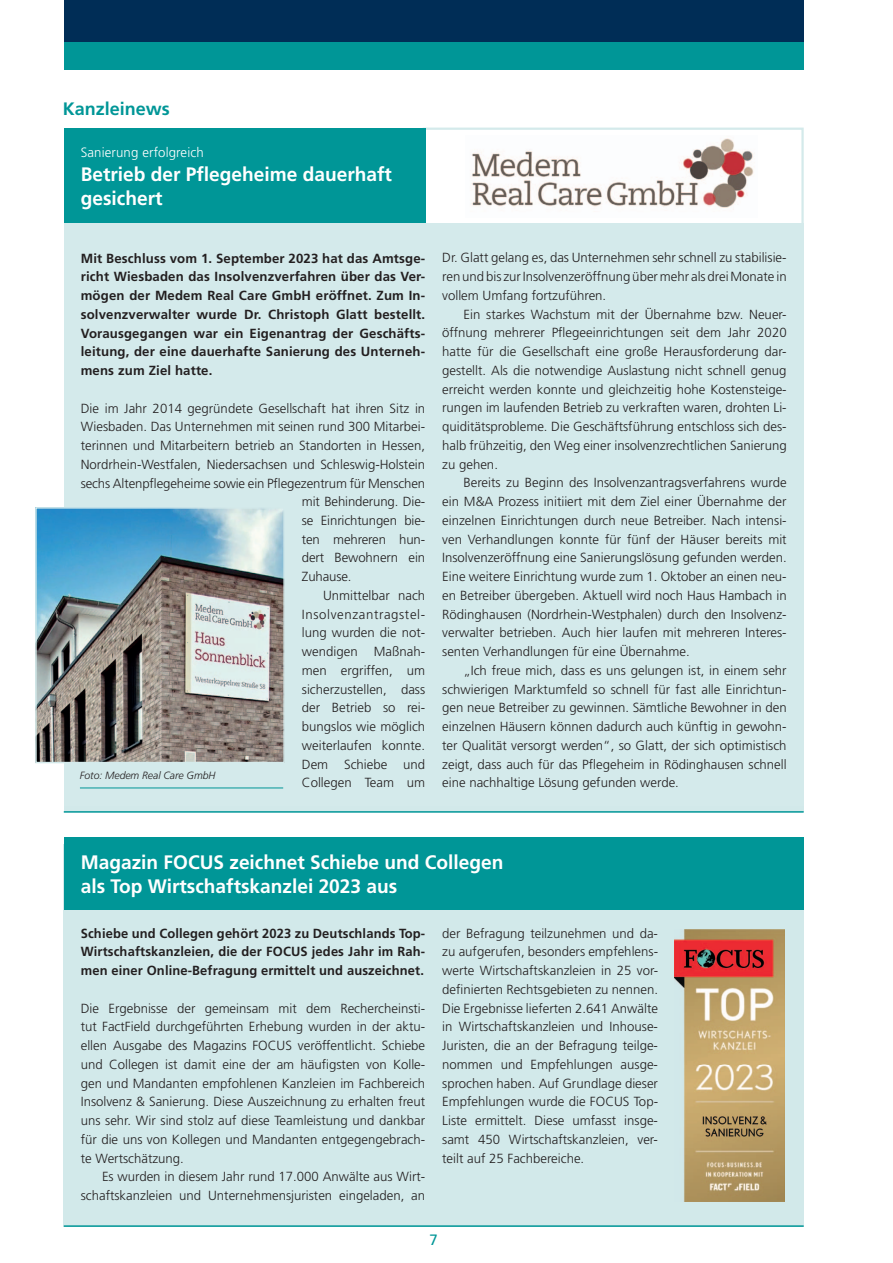
<style>
.page{position:relative;width:893px;height:1263px;background:#fff}
.page>*{position:absolute;margin:0;border:0;box-sizing:border-box;transform-origin:0 0}
.t1{font:700 19.5px/24px "Frutiger LT";color:#fff}
.t2{font:700 18px "Frutiger LT";color:#009697}
.t3{font:15px "Frutiger";color:#009697}
.t4{font:300 13.5px "Frutiger LT";letter-spacing:.01em;color:#fff}
.t5{font:300 13.2px/18.8px "Frutiger LT";color:#231f20;text-align:justify}
.t6{font:700 13.2px/18.8px "Frutiger LT";letter-spacing:.01em;color:#231f20;text-align:justify}
.t7{font:300 13.2px "Frutiger LT";letter-spacing:.045em;color:#231f20}
.t8{font:italic 300 10.5px "Frutiger LT";letter-spacing:-.005em;color:#231f20}
</style>
<div class="page">
<div style="left:64px;top:0;width:740px;height:43px;background:#002d56"></div>
<div style="left:64px;top:43px;width:740px;height:27px;background:#009697"></div>
<hr style="left:64px;top:811px;width:740px;height:2px;background:#009697">
<div style="left:64px;top:225px;width:740px;height:581px;background:#d4eaeb"></div>
<div style="left:423px;top:128px;width:381px;height:112px;background:#fff;border:2px solid #d4eaeb"></div>
<div style="left:64px;top:128px;width:361px;height:99px;background:#009697"></div>
<hr style="left:80px;top:787px;width:203px;height:1px;background:#009697">
<img style="left:471px;top:138px;width:283px;height:70px">
<div style="left:64px;top:223px;width:740px;height:21px;background:#d4eaeb"></div>
<div style="left:64px;top:844px;width:740px;height:383px;background:#d2e9ea"></div>
<hr style="left:64px;top:1225px;width:740px;height:2px;background:#009697">
<div style="left:64px;top:838px;width:740px;height:72px;background:#009697"></div>
<img style="left:674px;top:929px;width:111px;height:272px">
<img style="left:38px;top:510px;width:244px;height:250px">
<div style="left:35px;top:507px;width:250px;height:256px;border:2px solid #d4eaeb"></div>
<h2 class="t2" style="left:63px;top:98px;width:109px">Kanzleinews</h2>
<p class="t4" style="left:81px;top:145px;width:124px">Sanierung erfolgreich</p>
<h1 class="t1" style="left:81px;top:163px;width:313px">Betrieb der Pflegeheime dauerhaft gesichert</h1>
<p class="t6" style="left:81px;top:249px;width:346px">Mit Beschluss vom 1. September 2023 hat das Amtsge&shy;richt Wiesbaden das Insolvenzverfahren über das Ver&shy;mögen der Medem Real Care GmbH eröffnet. Zum In&shy;solvenzverwalter wurde Dr. Christoph Glatt bestellt.<br>Vorausgegangen war ein Eigenantrag der Geschäfts&shy;leitung, der eine dauerhafte Sanierung des Unterneh&shy;mens zum Ziel hatte.</p>
<p class="t5" style="left:81px;top:399px;width:346px">Die im Jahr 2014 gegründete Gesellschaft hat ihren Sitz in</p>
<p class="t5" style="left:81px;top:417px;width:346px">Wiesbaden. Das Unternehmen mit seinen rund 300 Mitarbei-</p>
<p class="t5" style="left:81px;top:436px;width:346px">terinnen und Mitarbeitern betrieb an Standorten in Hessen,</p>
<p class="t5" style="left:81px;top:455px;width:346px">Nordrhein-Westfalen, Niedersachsen und Schleswig-Holstein</p>
<p class="t5" style="left:81px;top:474px;width:346px">sechs Altenpflegeheime sowie ein Pflegezentrum für Menschen</p>
<p class="t5" style="left:302px;top:492px;width:125px">mit Behinderung. Die-</p>
<p class="t5" style="left:302px;top:511px;width:125px">se Einrichtungen bie-</p>
<p class="t5" style="left:302px;top:530px;width:125px">ten mehreren hun-</p>
<p class="t5" style="left:302px;top:549px;width:125px">dert Bewohnern ein</p>
<p class="t5" style="left:302px;top:567px;width:51px">Zuhause.</p>
<p class="t5" style="left:323px;top:586px;width:104px">Unmittelbar nach</p>
<p class="t7" style="left:302px;top:607px;width:125px">Insolvenzantragstel-</p>
<p class="t5" style="left:302px;top:624px;width:125px">lung wurden die not-</p>
<p class="t5" style="left:302px;top:642px;width:125px">wendigen Maßnah-</p>
<p class="t5" style="left:302px;top:661px;width:125px">men ergriffen, um</p>
<p class="t5" style="left:302px;top:680px;width:125px">sicherzustellen, dass</p>
<p class="t5" style="left:302px;top:699px;width:125px">der Betrieb so rei-</p>
<p class="t5" style="left:302px;top:717px;width:125px">bungslos wie möglich</p>
<p class="t5" style="left:302px;top:736px;width:125px">weiterlaufen konnte.</p>
<p class="t5" style="left:302px;top:755px;width:125px">Dem Schiebe und</p>
<p class="t5" style="left:302px;top:774px;width:125px">Collegen Team um</p>
<p class="t8" style="left:80px;top:769px;width:137px">Foto: Medem Real Care GmbH</p>
<p class="t5" style="left:442px;top:249px;width:346px">Dr. Glatt gelang es, das Unternehmen sehr schnell zu stabilisie&shy;ren und bis zur Insolvenzeröffnung über mehr als drei Monate in vollem Umfang fortzuführen.</p>
<p class="t5" style="left:442px;top:305px;width:346px;text-indent:21px">Ein starkes Wachstum mit der Übernahme bzw. Neuer&shy;öffnung mehrerer Pflegeeinrichtungen seit dem Jahr 2020 hatte für die Gesellschaft eine große Herausforderung dar&shy;gestellt. Als die notwendige Auslastung nicht schnell genug erreicht werden konnte und gleichzeitig hohe Kostensteige&shy;rungen im laufenden Betrieb zu verkraften waren, drohten Li&shy;quiditätsprobleme. Die Geschäftsführung entschloss sich des&shy;halb frühzeitig, den Weg einer insolvenzrechtlichen Sanierung zu gehen.</p>
<p class="t5" style="left:442px;top:474px;width:346px;text-indent:21px">Bereits zu Beginn des Insolvenzantragsverfahrens wurde ein M&amp;A Prozess initiiert mit dem Ziel einer Übernahme der einzelnen Einrichtungen durch neue Betreiber. Nach intensi&shy;ven Verhandlungen konnte für fünf der Häuser bereits mit Insolvenzeröffnung eine Sanierungslösung gefunden werden.<br>Eine weitere Einrichtung wurde zum 1. Oktober an einen neu&shy;en Betreiber übergeben. Aktuell wird noch Haus Hambach in Rödinghausen (Nordrhein-Westphalen) durch den Insolvenz&shy;verwalter betrieben. Auch hier laufen mit mehreren Interes&shy;senten Verhandlungen für eine Übernahme.</p>
<p class="t5" style="left:442px;top:661px;width:346px;text-indent:21px">„Ich freue mich, dass es uns gelungen ist, in einem sehr schwierigen Marktumfeld so schnell für fast alle Einrichtun&shy;gen neue Betreiber zu gewinnen. Sämtliche Bewohner in den einzelnen Häusern können dadurch auch künftig in gewohn&shy;ter Qualität versorgt werden“, so Glatt, der sich optimistisch zeigt, dass auch für das Pflegeheim in Rödinghausen schnell eine nachhaltige Lösung gefunden werde.</p>
<h1 class="t1" style="left:81px;top:850px;width:424px">Magazin FOCUS zeichnet Schiebe und Collegen als Top Wirtschaftskanzlei 2023 aus</h1>
<p class="t6" style="left:81px;top:924px;width:346px">Schiebe und Collegen gehört 2023 zu Deutschlands Top-Wirtschaftskanzleien, die der FOCUS jedes Jahr im Rah&shy;men einer Online-Befragung ermittelt und auszeichnet.</p>
<p class="t5" style="left:81px;top:999px;width:346px">Die Ergebnisse der gemeinsam mit dem Rechercheinsti&shy;tut FactField durchgeführten Erhebung wurden in der aktu&shy;ellen Ausgabe des Magazins FOCUS veröffentlicht. Schiebe und Collegen ist damit eine der am häufigsten von Kolle&shy;gen und Mandanten empfohlenen Kanzleien im Fachbereich Insolvenz &amp; Sanierung. Diese Auszeichnung zu erhalten freut uns sehr. Wir sind stolz auf diese Teamleistung und dankbar für die uns von Kollegen und Mandanten entgegengebrach&shy;te Wertschätzung.</p>
<p class="t5" style="left:81px;top:1167px;width:346px;text-align:right">Es wurden in diesem Jahr rund 17.000 Anwälte aus Wirt&shy;schaftskanzleien und Unternehmensjuristen eingeladen, an</p>
<p class="t5" style="left:442px;top:924px;width:217px">der Befragung teilzunehmen und da&shy;zu aufgerufen, besonders empfehlens&shy;werte Wirtschaftskanzleien in 25 vor&shy;definierten Rechtsgebieten zu nennen.<br>Die Ergebnisse lieferten 2.641 Anwälte in Wirtschaftskanzleien und Inhouse-Juristen, die an der Befragung teilge&shy;nommen und Empfehlungen ausge&shy;sprochen haben. Auf Grundlage dieser Empfehlungen wurde die FOCUS Top-Liste ermittelt. Diese umfasst insge&shy;samt 450 Wirtschaftskanzleien, ver&shy;teilt auf 25 Fachbereiche.</p>
<p class="t3" style="left:429px;top:1231px;width:10px">7</p>
</div>
